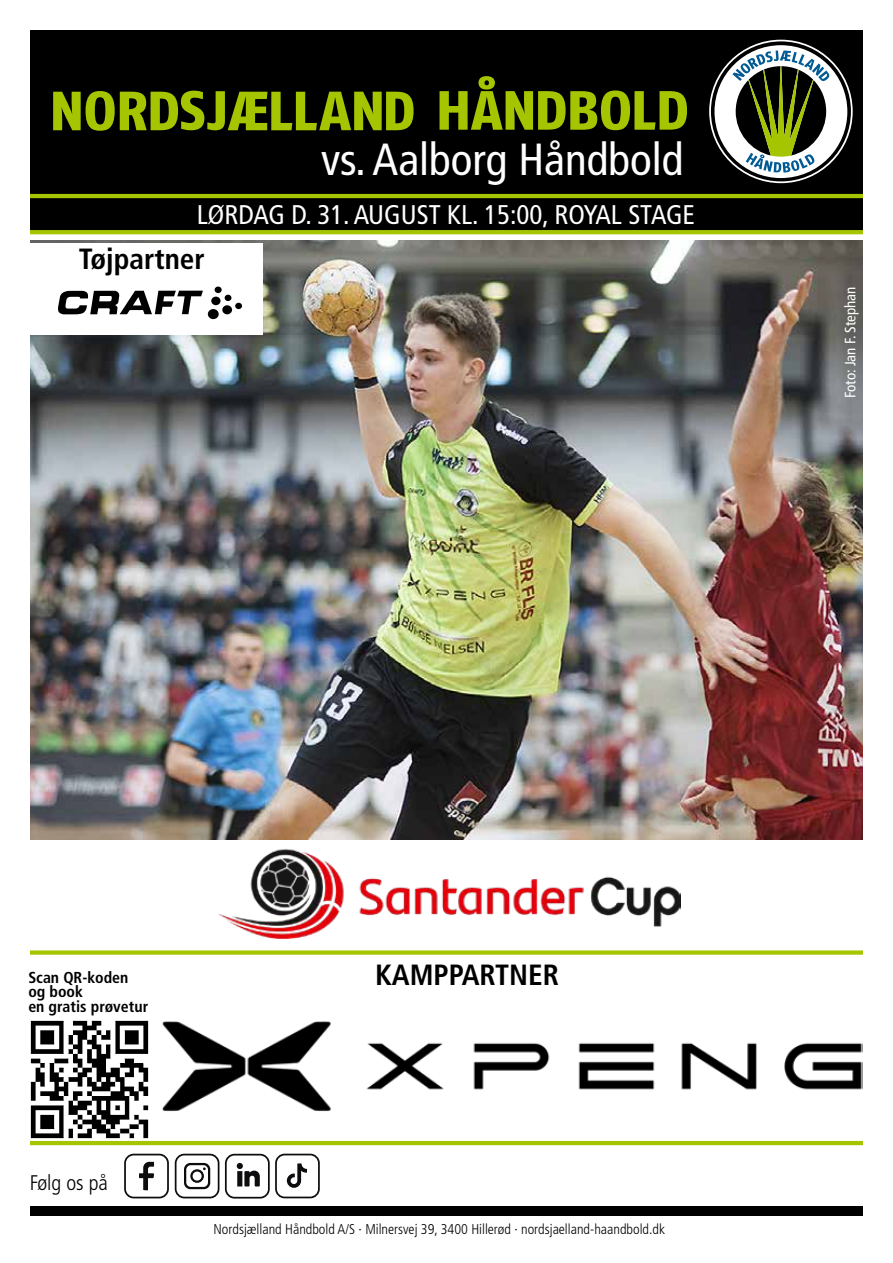
<style>
.page{position:relative;width:893px;height:1263px;background:#fff}
.page>*{position:absolute;margin:0;border:0;box-sizing:border-box;transform-origin:0 0}
.t1{font:condensed 45px "Frutiger LT Std";color:#fff}
.t2{font:700 condensed 29.25px "Frutiger LT Std";color:#000}
.t3{font:condensed 27px "Frutiger LT Std";color:#fff}
.t4{font:300 condensed 21.15px "Frutiger LT Std";color:#000}
.t5{font:700 condensed 15.9px/14.9px "Frutiger LT Std";color:#000}
.t6{font:condensed 15px "Frutiger LT Std";color:#fff}
.t7{font:300 condensed 14.1px "Frutiger LT Std";color:#000}
</style>
<div class="page">
<img style="left:30px;top:240px;width:833px;height:600px">
<div style="left:18px;top:31px;width:875px;height:163px;background:#000"></div>
<svg style="left:711px;top:41px;width:140px;height:140px"></svg>
<div style="left:30px;top:197px;width:836px;height:34px;background:#000"></div>
<svg style="left:53px;top:91px;width:361px;height:40px"></svg>
<svg style="left:440px;top:77px;width:247px;height:53px"></svg>
<div style="left:30px;top:1206px;width:833px;height:9px;background:#000"></div>
<div style="left:30px;top:243px;width:233px;height:91px;background:#fff"></div>
<svg style="left:58px;top:287px;width:184px;height:32px"></svg>
<hr style="left:23px;top:194px;width:866px;height:4px;background:#a5c500">
<hr style="left:23px;top:230px;width:866px;height:4px;background:#a5c500">
<hr style="left:23px;top:1141px;width:866px;height:4px;background:#a5c500">
<div style="left:23px;top:950px;width:866px;height:5px;background:#a5c500"></div>
<div style="left:0;top:31px;width:30px;height:1232px;background:#fff"></div>
<div style="left:863px;top:0;width:30px;height:1263px;background:#fff"></div>
<svg style="left:124px;top:1156px;width:45px;height:42px"></svg>
<svg style="left:175px;top:1154px;width:44px;height:44px"></svg>
<svg style="left:225px;top:1154px;width:95px;height:44px"></svg>
<img style="left:219px;top:849px;width:461px;height:90px">
<img style="left:166px;top:1021px;width:696px;height:90px">
<img style="left:30px;top:1020px;width:136px;height:136px">
<h1 class="t1" style="left:321px;top:133px;width:364px">vs. Aalborg Håndbold</h1>
<h3 class="t3" style="left:197px;top:199px;width:500px">LØRDAG D. 31. AUGUST KL. 15:00, ROYAL STAGE</h3>
<h2 class="t2" style="left:79px;top:242px;width:127px">Tøjpartner</h2>
<p class="t6" style="left:841px;top:398px;width:113px;rotate:-90deg">Foto: Jan F. Stephan</p>
<p class="t5" style="left:28px;top:970px;width:102px">Scan QR-koden</p>
<h2 class="t2" style="left:375px;top:958px;width:185px">KAMPPARTNER</h2>
<p class="t5" style="left:28px;top:984px;width:121px">og book<br>en gratis prøvetur</p>
<h3 class="t4" style="left:30px;top:1170px;width:80px">Følg os på</h3>
<p class="t7" style="left:214px;top:1221px;width:453px">Nordsjælland Håndbold A/S · Milnersvej 39, 3400 Hillerød · nordsjaelland-haandbold.dk</p>
</div>
